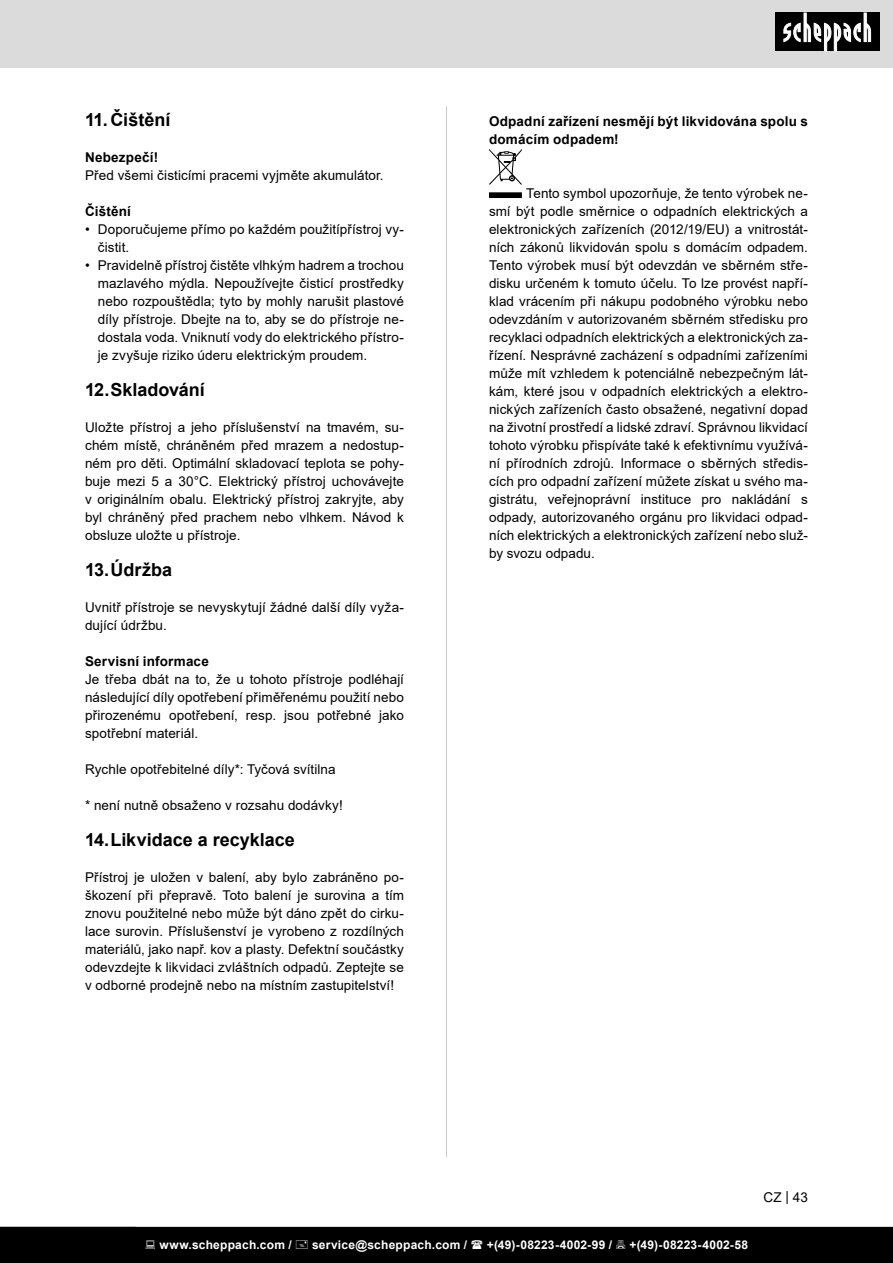
<style>
.page{position:relative;width:893px;height:1263px;background:#fff}
.page>*{position:absolute;margin:0;border:0;box-sizing:border-box;transform-origin:0 0}
.t1{font:700 18px "Arial";color:#000}
.Basiseinstellung{font:13.5px/18px "Arial";letter-spacing:.005em;color:#000;text-align:justify}
.Grundtext_Bold{font:700 13.5px/18px "Arial";letter-spacing:.015em;color:#000}
.t2{font:700 12px "Arial";letter-spacing:.02em;color:#fff}
</style>
<div class="page">
<div style="left:0;top:0;width:893px;height:67px;background:#dbdbdb"></div>
<div style="left:775px;top:13px;width:105px;height:38px;background:#000"></div>
<svg style="left:783px;top:13px;width:88px;height:38px"></svg>
<hr style="left:446px;top:106px;width:1px;height:1051px;background:#c7c7c7">
<svg style="left:489px;top:149px;width:33px;height:49px"></svg>
<div style="left:0;top:1227px;width:893px;height:36px;background:#000"></div>
<p class="t1" style="left:85px;top:107px;width:87px">11. Čištění</p>
<p class="Grundtext_Bold" style="left:85px;top:148px;width:75px">Nebezpečí!</p>
<p class="Basiseinstellung" style="left:85px;top:166px;width:300px">Před všemi čisticími pracemi vyjměte akumulátor.</p>
<p class="Grundtext_Bold" style="left:85px;top:202px;width:47px">Čištění</p>
<p class="Basiseinstellung" style="left:98px;top:220px;width:308px;text-indent:-13px">• Doporučujeme přímo po každém použitípřístroj vy&shy;čistit.</p>
<p class="Basiseinstellung" style="left:98px;top:256px;width:308px;text-indent:-13px">• Pravidelně přístroj čistěte vlhkým hadrem a trochou mazlavého mýdla. Nepoužívejte čisticí prostředky nebo rozpouštědla; tyto by mohly narušit plastové díly přístroje. Dbejte na to, aby se do přístroje ne&shy;dostala voda. Vniknutí vody do elektrického přístro&shy;je zvyšuje riziko úderu elektrickým proudem.</p>
<p class="t1" style="left:85px;top:377px;width:121px">12.Skladování</p>
<p class="Basiseinstellung" style="left:85px;top:418px;width:320px">Uložte přístroj a jeho příslušenství na tmavém, su&shy;chém místě, chráněném před mrazem a nedostup&shy;ném pro děti. Optimální skladovací teplota se pohy&shy;buje mezi 5 a 30°C. Elektrický přístroj uchovávejte v originálním obalu. Elektrický přístroj zakryjte, aby byl chráněný před prachem nebo vlhkem. Návod k obsluze uložte u přístroje.</p>
<p class="t1" style="left:85px;top:557px;width:89px">13.Údržba</p>
<p class="Basiseinstellung" style="left:85px;top:598px;width:320px">Uvnitř přístroje se nevyskytují žádné další díly vyža&shy;dující údržbu.</p>
<p class="Grundtext_Bold" style="left:85px;top:652px;width:125px">Servisní informace</p>
<p class="Basiseinstellung" style="left:85px;top:670px;width:320px">Je třeba dbát na to, že u tohoto přístroje podléhají následující díly opotřebení přiměřenému použití nebo přirozenému opotřebení, resp. jsou potřebné jako spotřební materiál.</p>
<p class="Basiseinstellung" style="left:85px;top:760px;width:252px">Rychle opotřebitelné díly*: Tyčová svítilna</p>
<p class="Basiseinstellung" style="left:85px;top:796px;width:259px">* není nutně obsaženo v rozsahu dodávky!</p>
<p class="t1" style="left:85px;top:827px;width:211px">14.Likvidace a recyklace</p>
<p class="Basiseinstellung" style="left:85px;top:868px;width:320px">Přístroj je uložen v balení, aby bylo zabráněno po&shy;škození při přepravě. Toto balení je surovina a tím znovu použitelné nebo může být dáno zpět do cirku&shy;lace surovin. Příslušenství je vyrobeno z rozdílných materiálů, jako např. kov a plasty. Defektní součástky odevzdejte k likvidaci zvláštních odpadů. Zeptejte se v odborné prodejně nebo na místním zastupitelství!</p>
<p class="Grundtext_Bold" style="left:489px;top:112px;width:320px">Odpadní zařízení nesmějí být likvidována spolu s domácím odpadem!</p>
<p class="Basiseinstellung" style="left:489px;top:184px;width:320px;text-indent:37px">Tento symbol upozorňuje, že tento výrobek ne&shy;smí být podle směrnice o odpadních elektrických a elektronických zařízeních (2012/19/EU) a vnitrostát&shy;ních zákonů likvidován spolu s domácím odpadem.<br>Tento výrobek musí být odevzdán ve sběrném stře&shy;disku určeném k tomuto účelu. To lze provést napří&shy;klad vrácením při nákupu podobného výrobku nebo odevzdáním v autorizovaném sběrném středisku pro recyklaci odpadních elektrických a elektronických za&shy;řízení. Nesprávné zacházení s odpadními zařízeními může mít vzhledem k potenciálně nebezpečným lát&shy;kám, které jsou v odpadních elektrických a elektro&shy;nických zařízeních často obsažené, negativní dopad na životní prostředí a lidské zdraví. Správnou likvidací tohoto výrobku přispíváte také k efektivnímu využívá&shy;ní přírodních zdrojů. Informace o sběrných středis&shy;cích pro odpadní zařízení můžete získat u svého ma&shy;gistrátu, veřejnoprávní instituce pro nakládání s odpady, autorizovaného orgánu pro likvidaci odpad&shy;ních elektrických a elektronických zařízení nebo služ&shy;by svozu odpadu.</p>
<p class="Basiseinstellung" style="left:764px;top:1188px;width:46px">CZ | 43</p>
<p class="t2" style="left:159px;top:1236px;width:134px">www.scheppach.com /</p>
<p class="t2" style="left:312px;top:1236px;width:157px">service@scheppach.com /</p>
<p class="t2" style="left:487px;top:1236px;width:127px">+(49)-08223-4002-99 /</p>
<p class="t2" style="left:629px;top:1236px;width:120px">+(49)-08223-4002-58</p>
</div>
